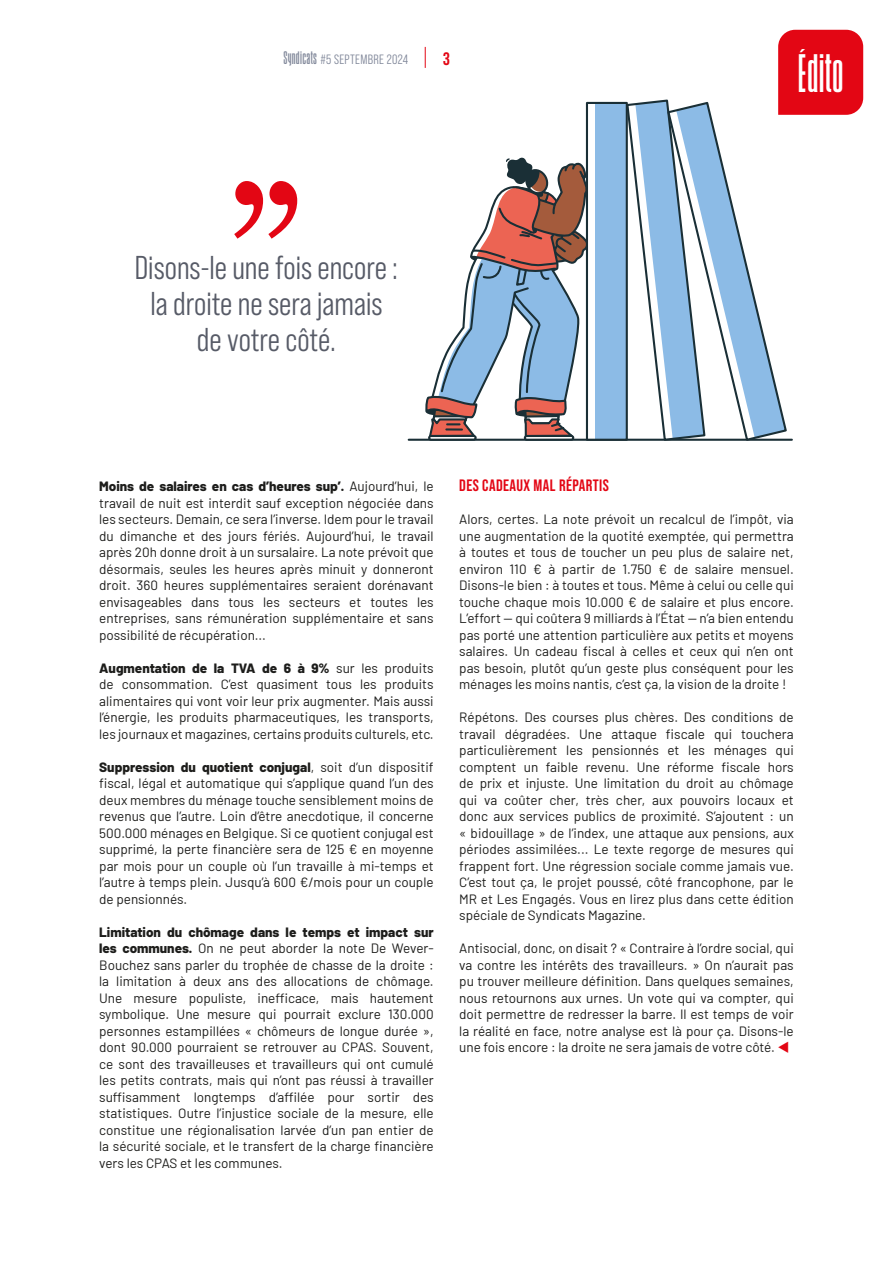
<style>
.page{position:relative;width:893px;height:1263px;background:#fff}
.page>*{position:absolute;margin:0;border:0;box-sizing:border-box;transform-origin:0 0}
.t1{font:700 40.5px "August";letter-spacing:-.005em;color:#fff}
.t2{font:33px/36px "Bebas Neue Pro Middle";color:#575b67;text-align:center}
.t3{font:700 18px "Bebas Neue Pro";color:#e30614}
.t4{font:700 16.5px "Bebas Neue Pro";letter-spacing:.025em;color:#e30614}
.t5{font:13.5px/16.5px "Barlow";color:#1d1d1b;text-align:justify}
.t6{font:13.5px "Bebas Neue Pro Middle";letter-spacing:.025em;color:#82899b}
.s1{font-family:"August";font-weight:700}
.s2{font-weight:800}
.s3{color:#e30614}
</style>
<div class="page">
<svg style="left:234px;top:181px;width:63px;height:58px"></svg>
<hr style="left:409px;top:439px;width:383px;height:2px;background:#1a2f36">
<div style="left:587px;top:103px;width:40px;height:337px;background:#8cbbe6"></div>
<div style="left:587px;top:103px;width:8px;height:337px;background:#fff"></div>
<div style="left:524px;top:435px;width:50px;height:6px;border:2px solid #1a2f36;border-radius:2px"></div>
<div style="left:428px;top:435px;width:49px;height:6px;border:2px solid #1a2f36;border-radius:2px"></div>
<svg style="left:424px;top:101px;width:165px;height:338px"></svg>
<svg style="left:425px;top:47px;width:1px;height:21px"></svg>
<svg style="left:625px;top:30px;width:238px;height:411px"></svg>
<p class="t6" style="left:283px;top:52px;width:126px"><span class="s1">Syndicats</span> #5 SEPTEMBRE 2024</p>
<h3 class="t3" style="left:443px;top:48px;width:8px">3</h3>
<h1 class="t1" style="left:798px;top:46px;width:47px">Édito</h1>
<h2 class="t2" style="left:135px;top:249px;width:265px">Disons-le une fois encore : la droite ne sera jamais de votre côté.</h2>
<p class="t5" style="left:99px;top:477px;width:336px"><span class="s2">Moins de salaires en cas d’heures sup’.</span> Aujourd’hui, le travail de nuit est interdit sauf exception négociée dans les secteurs. Demain, ce sera l’inverse. Idem pour le travail du dimanche et des jours fériés. Aujourd’hui, le travail après 20h donne droit à un sursalaire. La note prévoit que désormais, seules les heures après minuit y donneront droit. 360 heures supplémentaires seraient dorénavant envisageables dans tous les secteurs et toutes les entreprises, sans rémunération supplémentaire et sans possibilité de récupération...</p>
<p class="t5" style="left:99px;top:658px;width:336px"><span class="s2">Augmentation de la TVA de 6 à 9%</span> sur les produits de consommation. C’est quasiment tous les produits alimentaires qui vont voir leur prix augmenter. Mais aussi l’énergie, les produits pharmaceutiques, les transports, les journaux et magazines, certains produits culturels, etc.</p>
<p class="t5" style="left:99px;top:757px;width:336px"><span class="s2">Suppression du quotient conjugal</span>, soit d’un dispositif fiscal, légal et automatique qui s’applique quand l’un des deux membres du ménage touche sensiblement moins de revenus que l’autre. Loin d’être anecdotique, il concerne 500.000 ménages en Belgique. Si ce quotient conjugal est supprimé, la perte financière sera de 125 € en moyenne par mois pour un couple où l’un travaille à mi-temps et l’autre à temps plein. Jusqu’à 600 €/mois pour un couple de pensionnés.</p>
<p class="t5" style="left:99px;top:922px;width:336px"><span class="s2">Limitation du chômage dans le temps et impact sur les communes.</span> On ne peut aborder la note De Wever-Bouchez sans parler du trophée de chasse de la droite : la limitation à deux ans des allocations de chômage.<br>Une mesure populiste, inefficace, mais hautement symbolique. Une mesure qui pourrait exclure 130.000 personnes estampillées « chômeurs de longue durée », dont 90.000 pourraient se retrouver au CPAS. Souvent, ce sont des travailleuses et travailleurs qui ont cumulé les petits contrats, mais qui n’ont pas réussi à travailler suffisamment longtemps d’affilée pour sortir des statistiques. Outre l’injustice sociale de la mesure, elle constitue une régionalisation larvée d’un pan entier de la sécurité sociale, et le transfert de la charge financière vers les CPAS et les communes.</p>
<p class="t4" style="left:459px;top:476px;width:151px">DES CADEAUX MAL RÉPARTIS</p>
<p class="t5" style="left:459px;top:510px;width:336px">Alors, certes. La note prévoit un recalcul de l’impôt, via une augmentation de la quotité exemptée, qui permettra à toutes et tous de toucher un peu plus de salaire net, environ 110 € à partir de 1.750 € de salaire mensuel.<br>Disons-le bien : à toutes et tous. Même à celui ou celle qui touche chaque mois 10.000 € de salaire et plus encore.<br>L’effort — qui coûtera 9 milliards à l’État — n’a bien entendu pas porté une attention particulière aux petits et moyens salaires. Un cadeau fiscal à celles et ceux qui n’en ont pas besoin, plutôt qu’un geste plus conséquent pour les ménages les moins nantis, c’est ça, la vision de la droite !</p>
<p class="t5" style="left:459px;top:708px;width:336px">Répétons. Des courses plus chères. Des conditions de travail dégradées. Une attaque fiscale qui touchera particulièrement les pensionnés et les ménages qui comptent un faible revenu. Une réforme fiscale hors de prix et injuste. Une limitation du droit au chômage qui va coûter cher, très cher, aux pouvoirs locaux et donc aux services publics de proximité. S’ajoutent : un « bidouillage » de l’index, une attaque aux pensions, aux périodes assimilées... Le texte regorge de mesures qui frappent fort. Une régression sociale comme jamais vue.<br>C’est tout ça, le projet poussé, côté francophone, par le MR et Les Engagés. Vous en lirez plus dans cette édition spéciale de Syndicats Magazine.</p>
<p class="t5" style="left:459px;top:939px;width:336px">Antisocial, donc, on disait ? « Contraire à l’ordre social, qui va contre les intérêts des travailleurs. » On n’aurait pas pu trouver meilleure définition. Dans quelques semaines, nous retournons aux urnes. Un vote qui va compter, qui doit permettre de redresser la barre. Il est temps de voir la réalité en face, notre analyse est là pour ça. Disons-le une fois encore : la droite ne sera jamais de votre côté. <span class="s3">▼</span></p>
</div>
